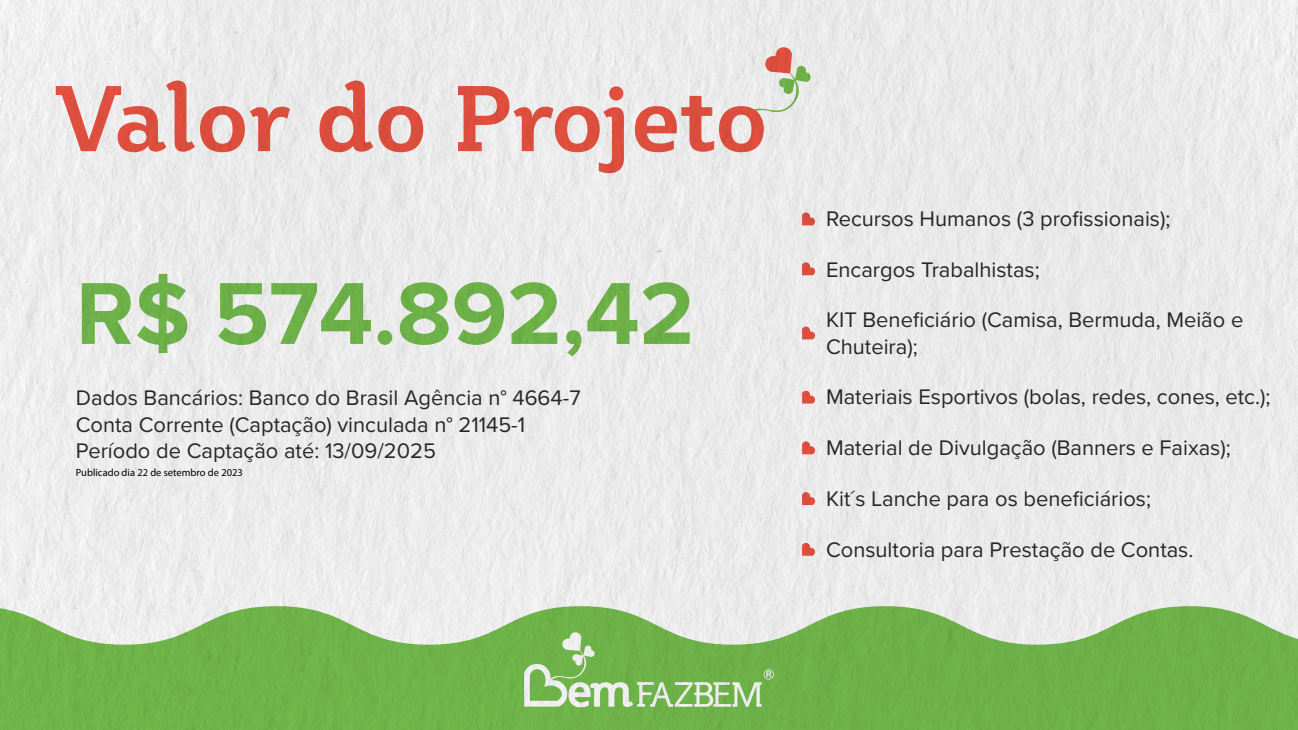
<style>
.page{position:relative;width:1298px;height:730px;background:#fff}
.page>*{position:absolute;margin:0;border:0;box-sizing:border-box;transform-origin:0 0}
.t1{font:700 91.88px "Plume";color:#f05543}
.t2{font:700 91.09px "Proxima Nova";color:#76c04e}
.t3{font:21.88px/26.2px "Proxima Nova";color:#2b2b2b}
.t4{font:10.5px "Myriad Pro";color:#000}
</style>
<div class="page">
<img style="left:0;top:0;width:1297px;height:730px">
<h1 class="t1" style="left:55px;top:60px;width:715px">Valor do Projeto</h1>
<h2 class="t2" style="left:76px;top:246px;width:620px">R$ 574.892,42</h2>
<p class="t3" style="left:76px;top:384px;width:506px">Dados Bancários: Banco do Brasil Agência n° 4664-7<br>Conta Corrente (Captação) vinculada n° 21145-1<br>Período de Captação até: 13/09/2025</p>
<p class="t4" style="left:76px;top:466px;width:168px">Publicado dia 22 de setembro de 2023</p>
<p class="t3" style="left:826px;top:204px;width:346px">Recursos Humanos (3 profissionais);</p>
<p class="t3" style="left:826px;top:255px;width:215px">Encargos Trabalhistas;</p>
<p class="t3" style="left:826px;top:306px;width:419px">KIT Beneficiário (Camisa, Bermuda, Meião e<br>Chuteira);</p>
<p class="t3" style="left:826px;top:383px;width:446px">Materiais Esportivos (bolas, redes, cones, etc.);</p>
<p class="t3" style="left:826px;top:434px;width:406px">Material de Divulgação (Banners e Faixas);</p>
<p class="t3" style="left:826px;top:484px;width:326px">Kit´s Lanche para os beneficiários;</p>
<p class="t3" style="left:826px;top:535px;width:369px">Consultoria para Prestação de Contas.</p>
</div>
